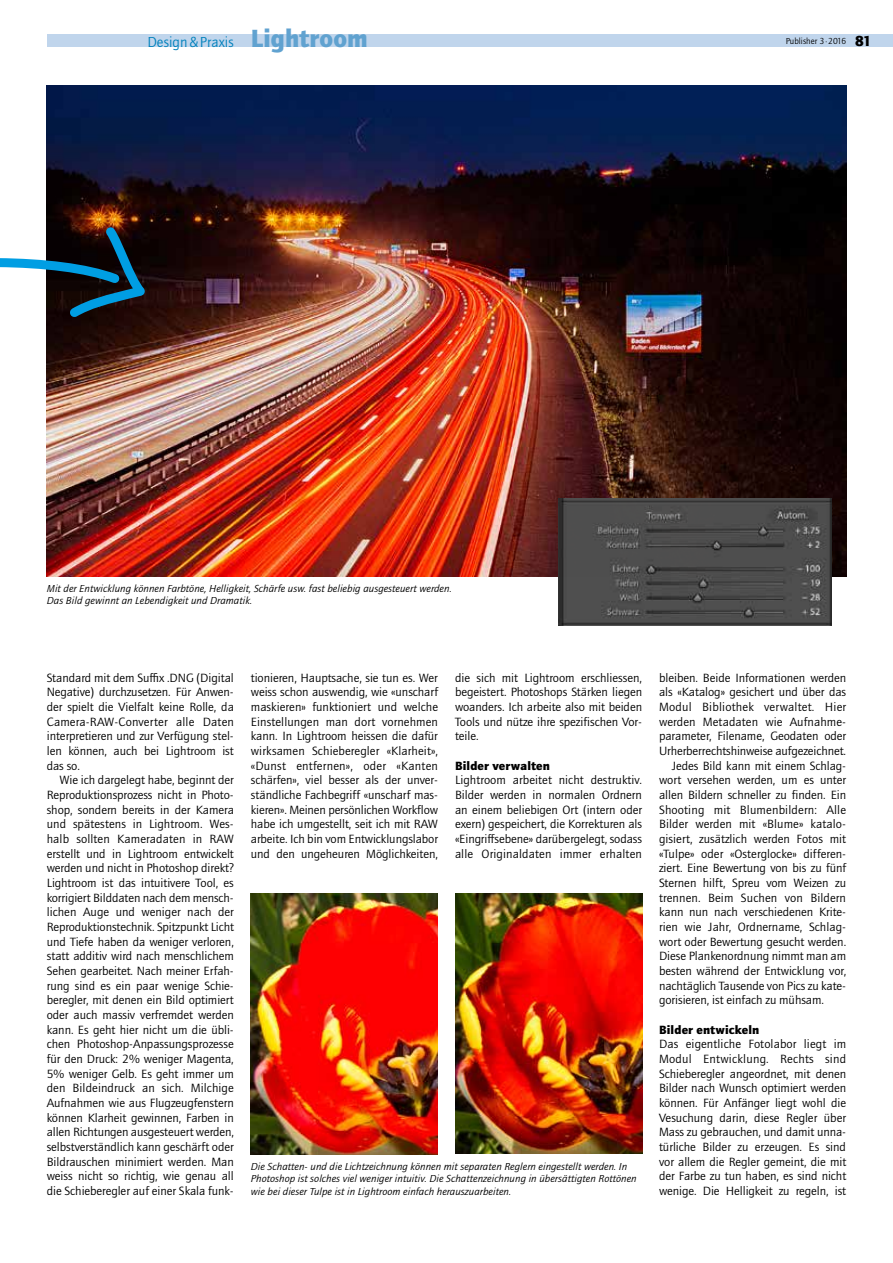
<style>
.page{position:relative;width:893px;height:1263px;background:#fff}
.page>*{position:absolute;margin:0;border:0;box-sizing:border-box;transform-origin:0 0}
.t1{font:15px "Quay Publisher";letter-spacing:.005em;color:#0081bc}
.t2{font:12.3px/14.7px "Quay Publisher";letter-spacing:-.005em;color:#000;text-align:justify;scale:1.05 1}
.t3{font:900 12.3px "Quay Publisher";letter-spacing:.01em;color:#000;scale:1.05 1}
.t4{font:12.3px "Quay Publisher";letter-spacing:.015em;color:#000;scale:1.05 1}
.t5{font:italic 10.5px/12.5px "Quay Publisher";letter-spacing:.005em;color:#000;scale:1.05 1}
.t6{font:9px "Quay Publisher";color:#000}
.s1{font-weight:900;font-size:25.8px;color:#60a2d0}
.s2{font-weight:900;font-size:15px}
</style>
<div class="page">
<div style="left:47px;top:34px;width:846px;height:13px;background:#c0d5ec"></div>
<img style="left:47px;top:85px;width:799px;height:491px">
<svg style="left:0;top:219px;width:157px;height:106px"></svg>
<img style="left:251px;top:893px;width:187px;height:261px">
<img style="left:455px;top:893px;width:187px;height:261px">
<img style="left:559px;top:499px;width:273px;height:126px">
<p class="t1" style="left:147px;top:34px;width:222px">Design&amp;Praxis <span class="s1">Lightroom</span></p>
<p class="t6" style="left:786px;top:36px;width:88px">Publisher 3·2016 <span class="s2">81</span></p>
<p class="t5" style="left:47px;top:582px;width:387px">Mit der Entwicklung können Farbtöne, Helligkeit, Schärfe usw. fast beliebig ausgesteuert werden.<br>Das Bild gewinnt an Lebendigkeit und Dramatik.</p>
<p class="t2" style="left:47px;top:670px;width:180px">Standard mit dem Suffix .DNG (Digital Negative) durchzusetzen. Für Anwen&shy;der spielt die Vielfalt keine Rolle, da Camera-RAW-Converter alle Daten interpretieren und zur Verfügung stel&shy;len können, auch bei Lightroom ist das so.</p>
<p class="t2" style="left:47px;top:773px;width:180px;text-indent:13px">Wie ich dargelegt habe, beginnt der Reproduktionsprozess nicht in Photo&shy;shop, sondern bereits in der Kamera und spätestens in Lightroom. Wes&shy;halb sollten Kameradaten in RAW erstellt und in Lightroom entwickelt werden und nicht in Photoshop direkt?<br>Lightroom ist das intuitivere Tool, es korrigiert Bilddaten nach dem mensch&shy;lichen Auge und weniger nach der Reproduktionstechnik. Spitzpunkt Licht und Tiefe haben da weniger verloren, statt additiv wird nach menschlichem Sehen gearbeitet. Nach meiner Erfah&shy;rung sind es ein paar wenige Schie&shy;beregler, mit denen ein Bild optimiert oder auch massiv verfremdet werden kann. Es geht hier nicht um die übli&shy;chen Photoshop-Anpassungsprozesse für den Druck: 2% weniger Magenta, 5% weniger Gelb. Es geht immer um den Bildeindruck an sich. Milchige Aufnahmen wie aus Flugzeugfenstern können Klarheit gewinnen, Farben in allen Richtungen ausgesteuert werden, selbstverständlich kann geschärft oder Bildrauschen minimiert werden. Man weiss nicht so richtig, wie genau all die Schieberegler auf einer Skala funk-</p>
<p class="t2" style="left:251px;top:670px;width:180px">tionieren, Hauptsache, sie tun es. Wer weiss schon auswendig, wie «unscharf maskieren» funktioniert und welche Einstellungen man dort vornehmen kann. In Lightroom heissen die dafür wirksamen Schieberegler «Klarheit», «Dunst entfernen», oder «Kanten schärfen», viel besser als der unver&shy;ständliche Fachbegriff «unscharf mas&shy;kieren». Meinen persönlichen Workflow habe ich umgestellt, seit ich mit RAW arbeite. Ich bin vom Entwicklungslabor und den ungeheuren Möglichkeiten,</p>
<p class="t2" style="left:659px;top:670px;width:180px">bleiben. Beide Informationen werden</p>
<p class="t2" style="left:455px;top:670px;width:180px">die sich mit Lightroom erschliessen, begeistert. Photoshops Stärken liegen woanders. Ich arbeite also mit beiden Tools und nütze ihre spezifischen Vor&shy;teile.</p>
<p class="t3" style="left:455px;top:758px;width:92px">Bilder verwalten</p>
<p class="t2" style="left:455px;top:773px;width:180px">Lightroom arbeitet nicht destruktiv.<br>Bilder werden in normalen Ordnern an einem beliebigen Ort (intern oder exern) gespeichert, die Korrekturen als «Eingriffsebene» darübergelegt, sodass alle Originaldaten immer erhalten</p>
<p class="t2" style="left:659px;top:685px;width:180px">als «Katalog» gesichert und über das</p>
<p class="t4" style="left:659px;top:700px;width:180px">Modul Bibliothek verwaltet. Hier</p>
<p class="t2" style="left:659px;top:714px;width:180px">werden Metadaten wie Aufnahme-</p>
<p class="t2" style="left:659px;top:729px;width:180px">parameter, Filename, Geodaten oder</p>
<p class="t2" style="left:659px;top:744px;width:180px">Urherberrechtshinweise aufgezeichnet.</p>
<p class="t2" style="left:672px;top:758px;width:168px">Jedes Bild kann mit einem Schlag-</p>
<p class="t2" style="left:659px;top:773px;width:180px">wort versehen werden, um es unter</p>
<p class="t2" style="left:659px;top:788px;width:180px">allen Bildern schneller zu finden. Ein</p>
<p class="t2" style="left:659px;top:802px;width:180px">Shooting mit Blumenbildern: Alle</p>
<p class="t2" style="left:659px;top:817px;width:180px">Bilder werden mit «Blume» katalo-</p>
<p class="t2" style="left:659px;top:832px;width:180px">gisiert, zusätzlich werden Fotos mit</p>
<p class="t2" style="left:659px;top:846px;width:180px">«Tulpe» oder «Osterglocke» differen-</p>
<p class="t2" style="left:659px;top:861px;width:180px">ziert. Eine Bewertung von bis zu fünf</p>
<p class="t2" style="left:659px;top:876px;width:180px">Sternen hilft, Spreu vom Weizen zu</p>
<p class="t2" style="left:659px;top:890px;width:180px">trennen. Beim Suchen von Bildern</p>
<p class="t2" style="left:659px;top:905px;width:180px">kann nun nach verschiedenen Krite-</p>
<p class="t2" style="left:659px;top:920px;width:180px">rien wie Jahr, Ordnername, Schlag-</p>
<p class="t2" style="left:659px;top:934px;width:180px">wort oder Bewertung gesucht werden.</p>
<p class="t2" style="left:659px;top:949px;width:180px">Diese Plankenordnung nimmt man am</p>
<p class="t2" style="left:659px;top:964px;width:180px">besten während der Entwicklung vor,</p>
<p class="t2" style="left:659px;top:978px;width:180px">nachtäglich Tausende von Pics zu kate-</p>
<p class="t2" style="left:659px;top:993px;width:158px">gorisieren, ist einfach zu mühsam.</p>
<p class="t3" style="left:659px;top:1022px;width:97px">Bilder entwickeln</p>
<p class="t2" style="left:659px;top:1037px;width:180px">Das eigentliche Fotolabor liegt im Modul Entwicklung. Rechts sind Schieberegler angeordnet, mit denen Bilder nach Wunsch optimiert werden können. Für Anfänger liegt wohl die Vesuchung darin, diese Regler über Mass zu gebrauchen, und damit unna&shy;türliche Bilder zu erzeugen. Es sind vor allem die Regler gemeint, die mit der Farbe zu tun haben, es sind nicht wenige. Die Helligkeit zu regeln, ist</p>
<p class="t5" style="left:251px;top:1160px;width:369px">Die Schatten- und die Lichtzeichnung können mit separaten Reglern eingestellt werden. In<br>Photoshop ist solches viel weniger intuitiv. Die Schattenzeichnung in übersättigten Rottönen wie bei dieser Tulpe ist in Lightroom einfach herauszuarbeiten.</p>
</div>
